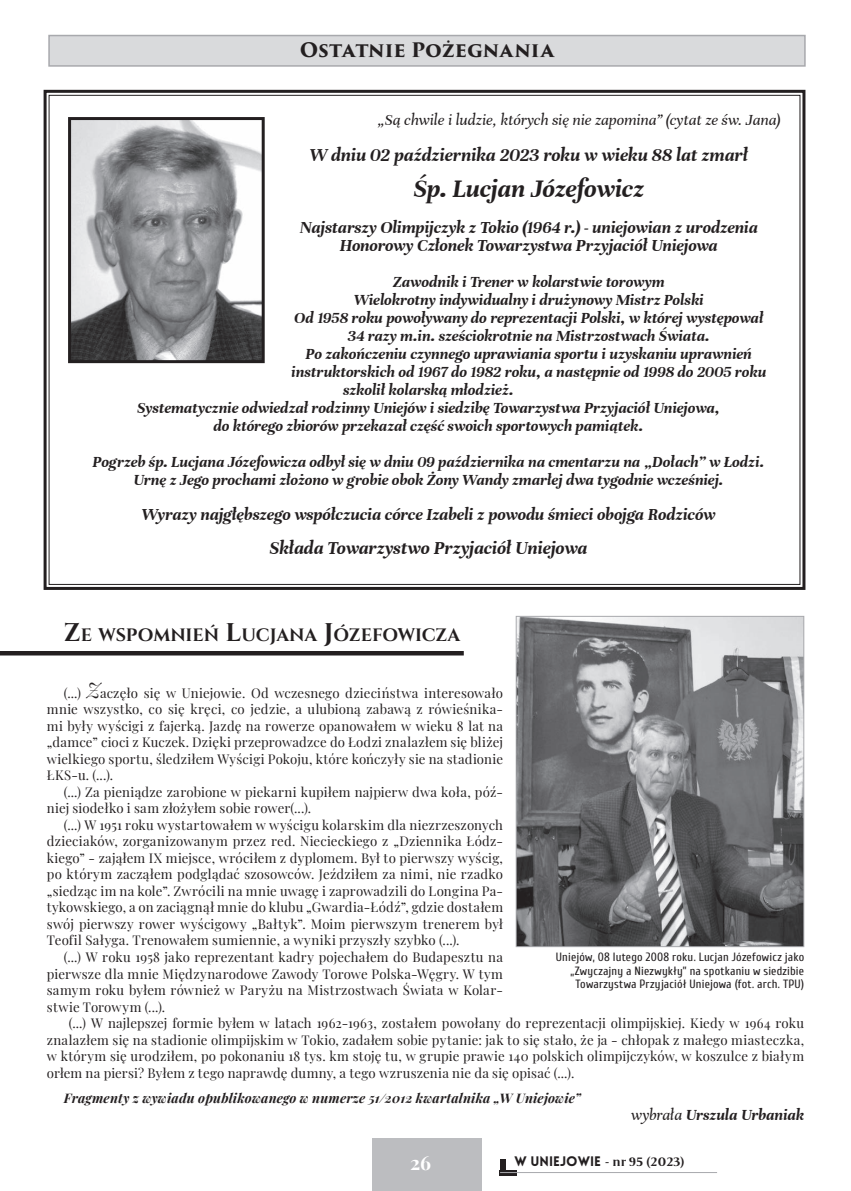
<style>
.page{position:relative;width:851px;height:1191px;background:#fff}
.page>*{position:absolute;margin:0;border:0;box-sizing:border-box;transform-origin:0 0}
.Tekst_Nekrolog{font:italic 700 27px "Unna";letter-spacing:-.01em;color:#231f20}
.Tekst_Nekrolog-2{font:italic 700 19.5px "Unna";letter-spacing:-.005em;color:#231f20}
.Tytul1{font:700 19.5px "Trajan Pro 3";color:#231f20}
.t1{font:700 19.5px "Playfair Display";color:#fff}
.Tekst_Nekrolog-3{font:italic 700 18px "Unna";letter-spacing:-.005em;color:#231f20}
.Tekst_PlayFair{font:17.85px "Cinzel";letter-spacing:-.005em;color:#231f20}
.Tekst_Nekrolog-4{font:italic 700 16.5px/18px "Unna";letter-spacing:-.005em;color:#231f20;text-align:center}
.Tekst_Nekrolog-5{font:italic 16.5px "Unna";letter-spacing:-.005em;color:#231f20}
.Autor{font:italic 700 16.5px "Unna";letter-spacing:-.005em;color:#231f20}
.t2{font:700 13.5px "Apolonia";color:#231f20}
.Tekst_PlayFair-2{font:13.2px/16.5px "Playfair Display";letter-spacing:.015em;color:#231f20;text-align:justify}
.Tekst_PlayFair-3{font:italic 700 13.2px "Playfair Display";letter-spacing:.015em;color:#231f20}
.Podpisy_Foto{font:12px/13.5px "Cuprum";letter-spacing:.015em;color:#231f20;text-align:right}
.s1{font-size:25.5px}
.s2{font-style:italic;font-size:21px}
.s3{font-weight:400}
.s4{font-family:"Lovelo";font-weight:900}
</style>
<div class="page">
<div style="left:372px;top:1138px;width:110px;height:53px;background:#bcbdc0"></div>
<div style="left:500px;top:1159px;width:5px;height:12px;background:#231f20"></div>
<div style="left:500px;top:1170px;width:17px;height:5px;background:#231f20"></div>
<hr style="left:500px;top:1172px;width:217px;height:1px;background:#a8a9ad">
<svg style="left:43px;top:89px;width:763px;height:501px"></svg>
<div style="left:48px;top:35px;width:757px;height:32px;background:#d9dadc;border:2px solid #a8a9ad"></div>
<img style="left:72px;top:121px;width:189px;height:238px">
<div style="left:68px;top:117px;width:197px;height:246px;border:3px solid #231f20"></div>
<img style="left:517px;top:618px;width:285px;height:327px">
<div style="left:515px;top:616px;width:289px;height:331px;border:1px solid #a8a9ad"></div>
<hr style="left:0;top:651px;width:463px;height:4px;background:#231f20">
<p class="Tytul1" style="left:300px;top:35px;width:256px">Ostatnie Pożegnania</p>
<p class="Tekst_Nekrolog-5" style="left:377px;top:111px;width:404px">„Są chwile i ludzie, których się nie zapomina” (cytat ze św. Jana)</p>
<p class="Tekst_Nekrolog-2" style="left:309px;top:144px;width:440px">W dniu 02 października 2023 roku w wieku 88 lat zmarł</p>
<p class="Tekst_Nekrolog" style="left:413px;top:173px;width:232px">Śp. Lucjan Józefowicz</p>
<p class="Tekst_Nekrolog-3" style="left:299px;top:217px;width:459px">Najstarszy Olimpijczyk z Tokio (1964 r.) - uniejowian z urodzenia</p>
<p class="Tekst_Nekrolog-3" style="left:340px;top:235px;width:379px">Honorowy Członek Towarzystwa Przyjaciół Uniejowa</p>
<p class="Tekst_Nekrolog-4" style="left:393px;top:273px;width:273px">Zawodnik i Trener w kolarstwie torowym</p>
<p class="Tekst_Nekrolog-4" style="left:354px;top:291px;width:351px">Wielokrotny indywidualny i drużynowy Mistrz Polski</p>
<p class="Tekst_Nekrolog-4" style="left:294px;top:309px;width:470px">Od 1958 roku powoływany do reprezentacji Polski, w której występował<br>34 razy m.in. sześciokrotnie na Mistrzostwach Świata.</p>
<p class="Tekst_Nekrolog-4" style="left:305px;top:345px;width:447px">Po zakończeniu czynnego uprawiania sportu i uzyskaniu uprawnień</p>
<p class="Tekst_Nekrolog-4" style="left:291px;top:363px;width:476px">instruktorskich od 1967 do 1982 roku, a następnie od 1998 do 2005 roku</p>
<p class="Tekst_Nekrolog-4" style="left:343px;top:381px;width:172px">szkolił kolarską młodzież.</p>
<p class="Tekst_Nekrolog-4" style="left:137px;top:399px;width:584px">Systematycznie odwiedzał rodzinny Uniejów i siedzibę Towarzystwa Przyjaciół Uniejowa, do którego zbiorów przekazał część swoich sportowych pamiątek.</p>
<p class="Tekst_Nekrolog-4" style="left:93px;top:453px;width:673px">Pogrzeb śp. Lucjana Józefowicza odbył się w dniu 09 października na cmentarzu na „Dołach” w Łodzi.<br>Urnę z Jego prochami złożono w grobie obok Żony Wandy zmarłej dwa tygodnie wcześniej.</p>
<p class="Tekst_Nekrolog-3" style="left:141px;top:504px;width:575px">Wyrazy najgłębszego współczucia córce Izabeli z powodu śmieci obojga Rodziców</p>
<p class="Tekst_Nekrolog-2" style="left:269px;top:537px;width:319px">Składa Towarzystwo Przyjaciół Uniejowa</p>
<p class="Tekst_PlayFair" style="left:64px;top:623px;width:398px"><span class="s1">Z</span>E WSPOMNIEŃ <span class="s1">L</span>UCJANA <span class="s1">J</span>ÓZEFOWICZA</p>
<p class="Tekst_PlayFair-2" style="left:47px;top:683px;width:457px;text-indent:17px">(...) <span class="s2">Z</span>aczęło się w Uniejowie. Od wczesnego dzieciństwa interesowało mnie wszystko, co się kręci, co jedzie, a ulubioną zabawą z rówieśnika&shy;mi były wyścigi z fajerką. Jazdę na rowerze opanowałem w wieku 8 lat na „damce” cioci z Kuczek. Dzięki przeprowadzce do Łodzi znalazłem się bliżej wielkiego sportu, śledziłem Wyścigi Pokoju, które kończyły sie na stadionie ŁKS-u. (...).</p>
<p class="Tekst_PlayFair-2" style="left:47px;top:782px;width:457px;text-indent:17px">(...) Za pieniądze zarobione w piekarni kupiłem najpierw dwa koła, póź&shy;niej siodełko i sam złożyłem sobie rower(...).</p>
<p class="Tekst_PlayFair-2" style="left:47px;top:815px;width:457px;text-indent:17px">(...) W 1951 roku wystartowałem w wyścigu kolarskim dla niezrzeszonych dzieciaków, zorganizowanym przez red. Niecieckiego z „Dziennika Łódz&shy;kiego” - zająłem IX miejsce, wróciłem z dyplomem. Był to pierwszy wyścig, po którym zacząłem podglądać szosowców. Jeździłem za nimi, nie rzadko „siedząc im na kole”. Zwrócili na mnie uwagę i zaprowadzili do Longina Pa&shy;tykowskiego, a on zaciągnął mnie do klubu „Gwardia-Łódź”, gdzie dostałem swój pierwszy rower wyścigowy „Bałtyk”. Moim pierwszym trenerem był Teofil Sałyga. Trenowałem sumiennie, a wyniki przyszły szybko (...).</p>
<p class="Tekst_PlayFair-2" style="left:47px;top:947px;width:457px;text-indent:17px">(...) W roku 1958 jako reprezentant kadry pojechałem do Budapesztu na pierwsze dla mnie Międzynarodowe Zawody Torowe Polska-Węgry. W tym samym roku byłem również w Paryżu na Mistrzostwach Świata w Kolar&shy;stwie Torowym (...).</p>
<p class="Tekst_PlayFair-2" style="left:47px;top:1013px;width:758px;text-indent:22px">(...) W najlepszej formie byłem w latach 1962-1963, zostałem powołany do reprezentacji olimpijskiej. Kiedy w 1964 roku znalazłem się na stadionie olimpijskim w Tokio, zadałem sobie pytanie: jak to się stało, że ja - chłopak z małego miasteczka, w którym się urodziłem, po pokonaniu 18 tys. km stoję tu, w grupie prawie 140 polskich olimpijczyków, w koszulce z białym orłem na piersi? Byłem z tego naprawdę dumny, a tego wzruszenia nie da się opisać (...).</p>
<p class="Tekst_PlayFair-3" style="left:64px;top:1087px;width:518px">Fragmenty z wywiadu opublikowanego w numerze 51/2012 kwartalnika „W Uniejowie”</p>
<p class="Autor" style="left:631px;top:1105px;width:174px"><span class="s3">wybrała</span> Urszula Urbaniak</p>
<p class="Podpisy_Foto" style="left:555px;top:949px;width:250px">Uniejów, 08 lutego 2008 roku. Lucjan Józefowicz jako „Zwyczajny a Niezwykły” na spotkaniu w siedzibie<br>Towarzystwa Przyjaciół Uniejowa (fot. arch. TPU)</p>
<h2 class="t1" style="left:410px;top:1147px;width:23px">26</h2>
<p class="t2" style="left:514px;top:1153px;width:172px"><span class="s4">w Uniejowie</span> - nr 95 (2023)</p>
</div>
